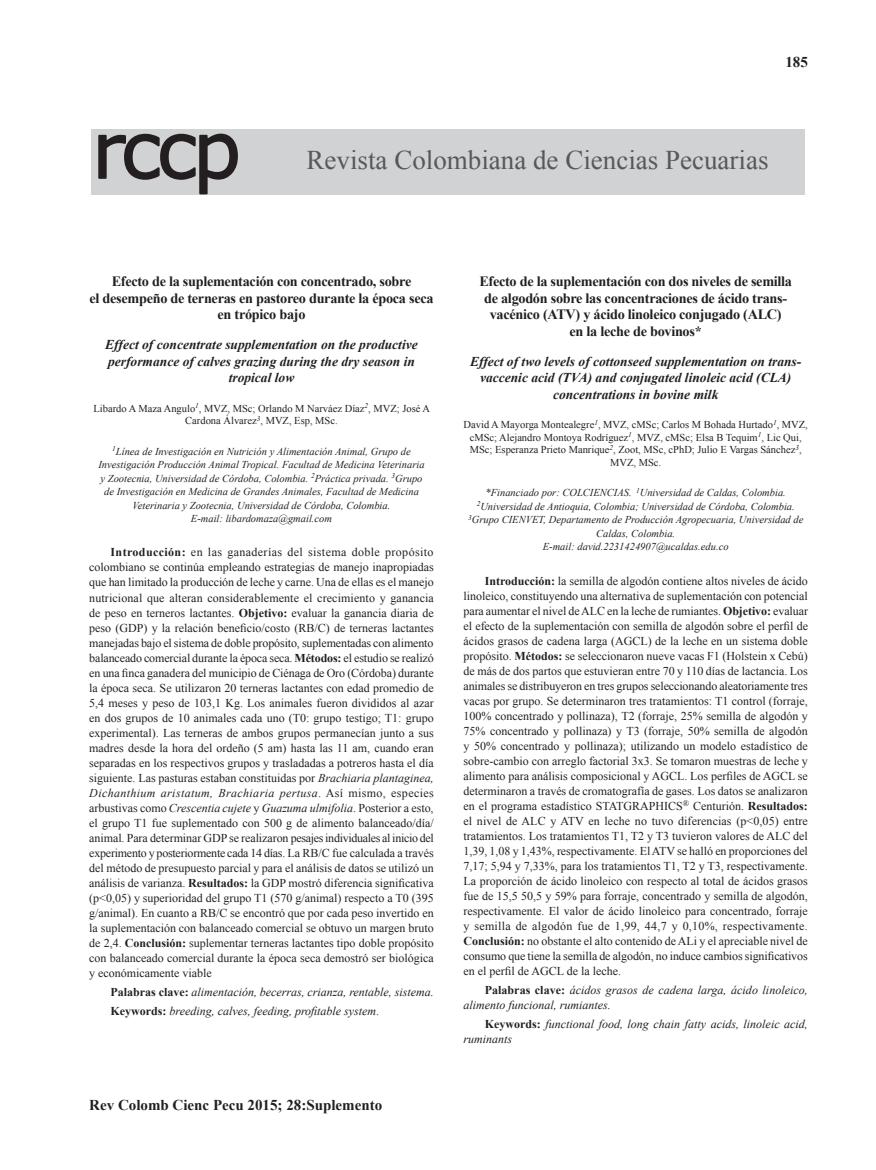
<style>
.page{position:relative;width:876px;height:1170px;background:#fff}
.page>*{position:absolute;margin:0;border:0;box-sizing:border-box;transform-origin:0 0}
.t1{font:27px "Times New Roman";color:#57585a}
.t2{font:700 15px "Times New Roman";color:#231f20}
.t3{font:700 14.25px/16.5px "Times New Roman";letter-spacing:-.02em;color:#231f20;text-align:center}
.t4{font:italic 700 13.5px/16.5px "Times New Roman";color:#231f20;text-align:center}
.t5{font:12px/15px "Times New Roman";color:#231f20;text-align:justify}
.t6{font:italic 12px/15px "Times New Roman";color:#231f20}
.t7{font:italic 10.5px/13.5px "Times New Roman";color:#231f20;text-align:center}
.t8{font:10.5px/12.6px "Times New Roman";color:#231f20;text-align:center}
.s1{font-weight:700}
.s2{font-style:italic}
.s3{font-weight:700;font-style:normal}
.s4{font-style:normal}
</style>
<div class="page">
<div style="left:92px;top:129px;width:713px;height:66px;background:#d1d2d4"></div>
<svg style="left:98px;top:133px;width:140px;height:62px"></svg>
<p class="t2" style="left:785px;top:51px;width:24px">185</p>
<h1 class="t1" style="left:307px;top:141px;width:463px">Revista Colombiana de Ciencias Pecuarias</h1>
<p class="t3" style="left:89px;top:273px;width:346px">Efecto de la suplementación con concentrado, sobre<br>el desempeño de terneras en pastoreo durante la época seca en trópico bajo</p>
<p class="t4" style="left:105px;top:336px;width:314px">Effect of concentrate supplementation on the productive performance of calves grazing during the dry season in tropical low</p>
<p class="t8" style="left:94px;top:401px;width:338px">Libardo A Maza Angulo<sup>1</sup>, MVZ, MSc; Orlando M Narváez Díaz<sup>2</sup>, MVZ; José A<br>Cardona Álvarez<sup>3</sup>, MVZ, Esp, MSc.</p>
<p class="t7" style="left:98px;top:444px;width:328px"><sup>1</sup>Línea de Investigación en Nutrición y Alimentación Animal, Grupo de Investigación Producción Animal Tropical. Facultad de Medicina Veterinaria y Zootecnia, Universidad de Córdoba, Colombia. <sup>2</sup>Práctica privada. <sup>3</sup>Grupo de Investigación en Medicina de Grandes Animales, Facultad de Medicina Veterinaria y Zootecnia, Universidad de Córdoba, Colombia.<br>E-mail: libardomaza@gmail.com</p>
<p class="t5" style="left:89px;top:544px;width:346px;text-indent:21px"><span class="s1">Introducción:</span> en las ganaderías del sistema doble propósito colombiano se continúa empleando estrategias de manejo inapropiadas que han limitado la producción de leche y carne. Una de ellas es el manejo nutricional que alteran considerablemente el crecimiento y ganancia de peso en terneros lactantes. <span class="s1">Objetivo:</span> evaluar la ganancia diaria de peso (GDP) y la relación beneficio/costo (RB/C) de terneras lactantes manejadas bajo el sistema de doble propósito, suplementadas con alimento balanceado comercial durante la época seca. <span class="s1">Métodos:</span> el estudio se realizó en una finca ganadera del municipio de Ciénaga de Oro (Córdoba) durante la época seca. Se utilizaron 20 terneras lactantes con edad promedio de 5,4 meses y peso de 103,1 Kg. Los animales fueron divididos al azar en dos grupos de 10 animales cada uno (T0: grupo testigo; T1: grupo experimental). Las terneras de ambos grupos permanecían junto a sus madres desde la hora del ordeño (5 am) hasta las 11 am, cuando eran separadas en los respectivos grupos y trasladadas a potreros hasta el día siguiente. Las pasturas estaban constituidas por <span class="s2">Brachiaria plantaginea, Dichanthium aristatum, Brachiaria pertusa</span>. Así mismo, especies arbustivas como <span class="s2">Crescentia cujete</span> y <span class="s2">Guazuma ulmifolia</span>. Posterior a esto, el grupo T1 fue suplementado con 500 g de alimento balanceado/día/ animal. Para determinar GDP se realizaron pesajes individuales al inicio del experimento y posteriormente cada 14 días. La RB/C fue calculada a través del método de presupuesto parcial y para el análisis de datos se utilizó un análisis de varianza. <span class="s1">Resultados:</span> la GDP mostró diferencia significativa (p&lt;0,05) y superioridad del grupo T1 (570 g/animal) respecto a T0 (395 g/animal). En cuanto a RB/C se encontró que por cada peso invertido en la suplementación con balanceado comercial se obtuvo un margen bruto de 2,4. <span class="s1">Conclusión:</span> suplementar terneras lactantes tipo doble propósito con balanceado comercial durante la época seca demostró ser biológica y económicamente viable</p>
<p class="t6" style="left:111px;top:981px;width:325px;line-height:19.2px"><span class="s3">Palabras clave:</span> alimentación, becerras, crianza, rentable, sistema.<br><span class="s3">Keywords:</span> breeding, calves, feeding, profitable system<span class="s4">.</span></p>
<p class="t2" style="left:89px;top:1093px;width:294px">Rev Colomb Cienc Pecu 2015; 28:Suplemento</p>
<p class="t3" style="left:479px;top:273px;width:314px">Efecto de la suplementación con dos niveles de semilla de algodón sobre las concentraciones de ácido trans&shy;vacénico (ATV) y ácido linoleico conjugado (ALC)<br>en la leche de bovinos*</p>
<p class="t4" style="left:470px;top:352px;width:333px">Effect of two levels of cottonseed supplementation on trans&shy;vaccenic acid (TVA) and conjugated linoleic acid (CLA) concentrations in bovine milk</p>
<p class="t8" style="left:464px;top:418px;width:346px">David A Mayorga Montealegre<sup>1</sup>, MVZ, cMSc; Carlos M Bohada Hurtado<sup>1</sup>, MVZ, cMSc; Alejandro Montoya Rodríguez<sup>1</sup>, MVZ, cMSc; Elsa B Tequim<sup>1</sup>, Lic Qui, MSc; Esperanza Prieto Manrique<sup>2</sup>, Zoot, MSc, cPhD; Julio E Vargas Sánchez<sup>3</sup>, MVZ, MSc.</p>
<p class="t7" style="left:468px;top:486px;width:337px">*Financiado por: COLCIENCIAS. <sup>1</sup>Universidad de Caldas, Colombia.<br><sup>2</sup>Universidad de Antioquia, Colombia; Universidad de Córdoba, Colombia.<br><sup>3</sup>Grupo CIENVET, Departamento de Producción Agropecuaria, Universidad de Caldas, Colombia.<br>E-mail: david.2231424907@ucaldas.edu.co</p>
<p class="t5" style="left:463px;top:572px;width:346px;text-indent:21px"><span class="s1">Introducción:</span> la semilla de algodón contiene altos niveles de ácido linoleico, constituyendo una alternativa de suplementación con potencial para aumentar el nivel de ALC en la leche de rumiantes. <span class="s1">Objetivo:</span> evaluar el efecto de la suplementación con semilla de algodón sobre el perfil de ácidos grasos de cadena larga (AGCL) de la leche en un sistema doble propósito. <span class="s1">Métodos:</span> se seleccionaron nueve vacas F1 (Holstein x Cebú) de más de dos partos que estuvieran entre 70 y 110 días de lactancia. Los animales se distribuyeron en tres grupos seleccionando aleatoriamente tres vacas por grupo. Se determinaron tres tratamientos: T1 control (forraje, 100% concentrado y pollinaza), T2 (forraje, 25% semilla de algodón y 75% concentrado y pollinaza) y T3 (forraje, 50% semilla de algodón y 50% concentrado y pollinaza); utilizando un modelo estadístico de sobre-cambio con arreglo factorial 3x3. Se tomaron muestras de leche y alimento para análisis composicional y AGCL. Los perfiles de AGCL se determinaron a través de cromatografía de gases. Los datos se analizaron en el programa estadístico STATGRAPHICS<sup>®</sup> Centurión. <span class="s1">Resultados: </span>el nivel de ALC y ATV en leche no tuvo diferencias (p&lt;0,05) entre tratamientos. Los tratamientos T1, T2 y T3 tuvieron valores de ALC del 1,39, 1,08 y 1,43%, respectivamente. El ATV se halló en proporciones del 7,17; 5,94 y 7,33%, para los tratamientos T1, T2 y T3, respectivamente.<br>La proporción de ácido linoleico con respecto al total de ácidos grasos fue de 15,5 50,5 y 59% para forraje, concentrado y semilla de algodón, respectivamente. El valor de ácido linoleico para concentrado, forraje y semilla de algodón fue de 1,99, 44,7 y 0,10%, respectivamente.<br><span class="s1">Conclusión:</span> no obstante el alto contenido de ALi y el apreciable nivel de consumo que tiene la semilla de algodón, no induce cambios significativos en el perfil de AGCL de la leche.</p>
<p class="t6" style="left:463px;top:982px;width:346px;text-indent:21px"><span class="s3">Palabras clave:</span> ácidos grasos de cadena larga, ácido linoleico, alimento funcional, rumiantes.</p>
<p class="t6" style="left:463px;top:1016px;width:346px;text-indent:21px"><span class="s3">Keywords:</span> functional food, long chain fatty acids, linoleic acid, ruminants</p>
</div>
